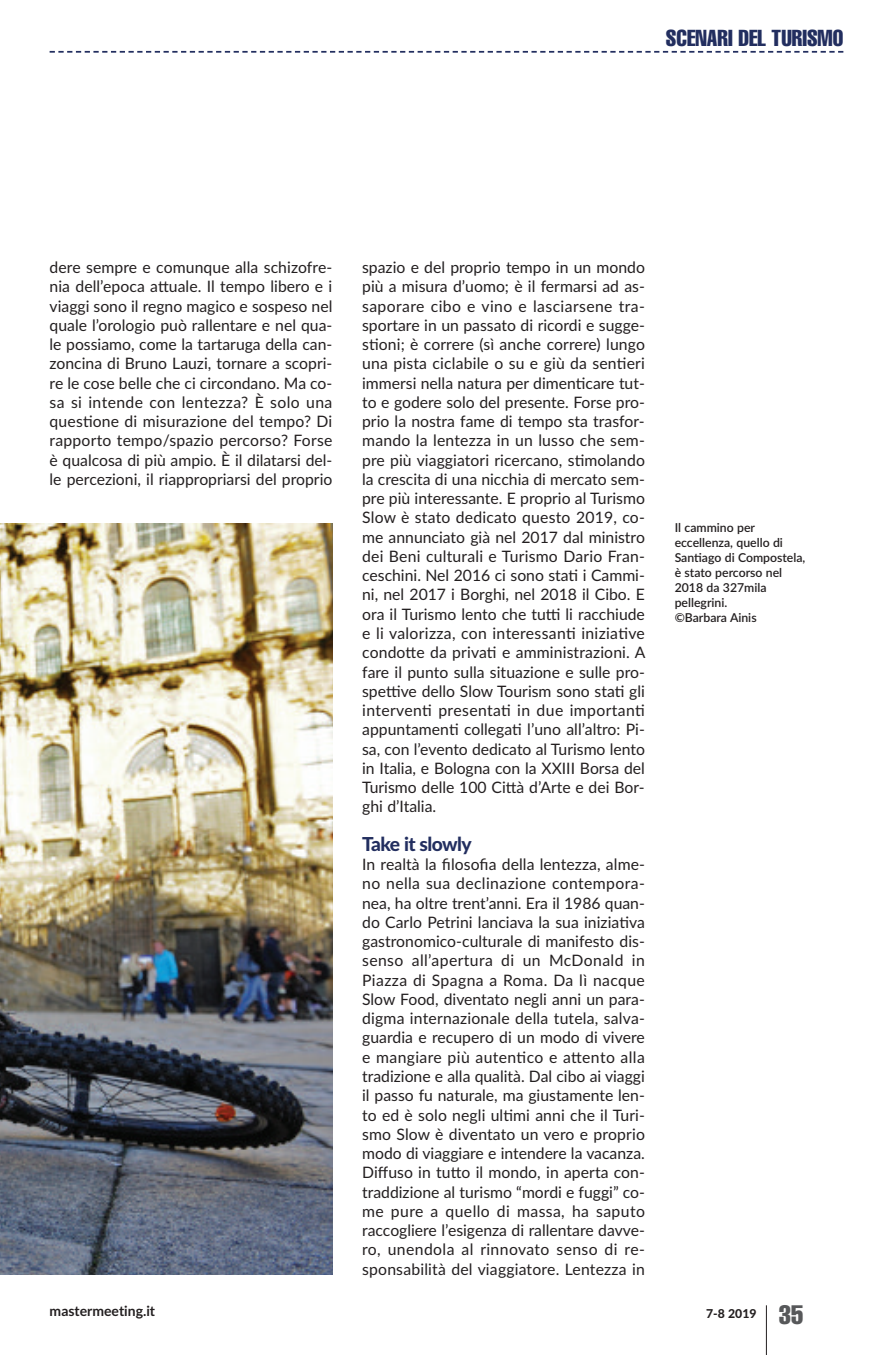
<style>
.page{position:relative;width:893px;height:1355px;background:#fff}
.page>*{position:absolute;margin:0;border:0;box-sizing:border-box;transform-origin:0 0}
.t1{font:extra-condensed 22.75px "Helvetica";color:#222e5f}
.t2{font:800 19.25px "Lato";color:#222e5f}
.t3{font:15.75px/19.2px "Lato";color:#231f20;text-align:justify}
.t4{font:700 14px "Lato";color:#231f20}
.t5{font:600 12.25px/14.9px "Lato";color:#231f20}
.t6{font:800 12.25px "Lato";color:#231f20}
.s1{font-family:"Helvetica";font-weight:400;font-stretch:extra-condensed;font-size:26.25px;color:#57585a}
</style>
<div class="page">
<hr style="left:766px;top:1305px;width:1px;height:49px;background:#231f20">
<svg style="left:50px;top:51px;width:793px;height:2px"></svg>
<img style="left:0;top:523px;width:332px;height:751px">
<h1 class="t1" style="left:666px;top:30px;width:179px">SCENARI DEL TURISMO</h1>
<p class="t3" style="left:50px;top:258px;width:284px">dere sempre e comunque alla schizofre&shy;nia dell’epoca attuale. Il tempo libero e i viaggi sono il regno magico e sospeso nel quale l’orologio può rallentare e nel qua&shy;le possiamo, come la tartaruga della can&shy;zoncina di Bruno Lauzi, tornare a scopri&shy;re le cose belle che ci circondano. Ma co&shy;sa si intende con lentezza? È solo una questione di misurazione del tempo? Di rapporto tempo/spazio percorso? Forse è qualcosa di più ampio. È il dilatarsi del&shy;le percezioni, il riappropriarsi del proprio</p>
<p class="t3" style="left:362px;top:258px;width:285px">spazio e del proprio tempo in un mondo più a misura d’uomo; è il fermarsi ad as&shy;saporare cibo e vino e lasciarsene tra&shy;sportare in un passato di ricordi e sugge&shy;stioni; è correre (sì anche correre) lungo una pista ciclabile o su e giù da sentieri immersi nella natura per dimenticare tut&shy;to e godere solo del presente. Forse pro&shy;prio la nostra fame di tempo sta trasfor&shy;mando la lentezza in un lusso che sem&shy;pre più viaggiatori ricercano, stimolando la crescita di una nicchia di mercato sem&shy;pre più interessante. E proprio al Turismo Slow è stato dedicato questo 2019, co&shy;me annunciato già nel 2017 dal ministro dei Beni culturali e Turismo Dario Fran&shy;ceschini. Nel 2016 ci sono stati i Cammi&shy;ni, nel 2017 i Borghi, nel 2018 il Cibo. E ora il Turismo lento che tutti li racchiude e li valorizza, con interessanti iniziative condotte da privati e amministrazioni. A fare il punto sulla situazione e sulle pro&shy;spettive dello Slow Tourism sono stati gli interventi presentati in due importanti appuntamenti collegati l’uno all’altro: Pi&shy;sa, con l’evento dedicato al Turismo lento in Italia, e Bologna con la XXIII Borsa del Turismo delle 100 Città d’Arte e dei Bor&shy;ghi d’Italia.</p>
<p class="t2" style="left:362px;top:833px;width:111px">take it slowly</p>
<p class="t3" style="left:362px;top:855px;width:284px">In realtà la filosofia della lentezza, alme&shy;no nella sua declinazione contempora&shy;nea, ha oltre trent’anni. Era il 1986 quan&shy;do Carlo Petrini lanciava la sua iniziativa gastronomico-culturale di manifesto dis&shy;senso all’apertura di un McDonald in Piazza di Spagna a Roma. Da lì nacque Slow Food, diventato negli anni un para&shy;digma internazionale della tutela, salva&shy;guardia e recupero di un modo di vivere e mangiare più autentico e attento alla tradizione e alla qualità. Dal cibo ai viaggi il passo fu naturale, ma giustamente len&shy;to ed è solo negli ultimi anni che il Turi&shy;smo Slow è diventato un vero e proprio modo di viaggiare e intendere la vacanza.<br>Diffuso in tutto il mondo, in aperta con&shy;traddizione al turismo “mordi e fuggi” co&shy;me pure a quello di massa, ha saputo raccogliere l’esigenza di rallentare davve&shy;ro, unendola al rinnovato senso di re&shy;sponsabilità del viaggiatore. Lentezza in</p>
<p class="t5" style="left:675px;top:520px;width:132px">Il cammino per eccellenza, quello di<br>Santiago di Compostela, è stato percorso nel<br>2018 da 327mila pellegrini.<br>©Barbara Ainis</p>
<p class="t4" style="left:50px;top:1302px;width:107px">mastermeeting.it</p>
<p class="t6" style="left:706px;top:1306px;width:99px">7-8 2019 <span class="s1">35</span></p>
</div>
